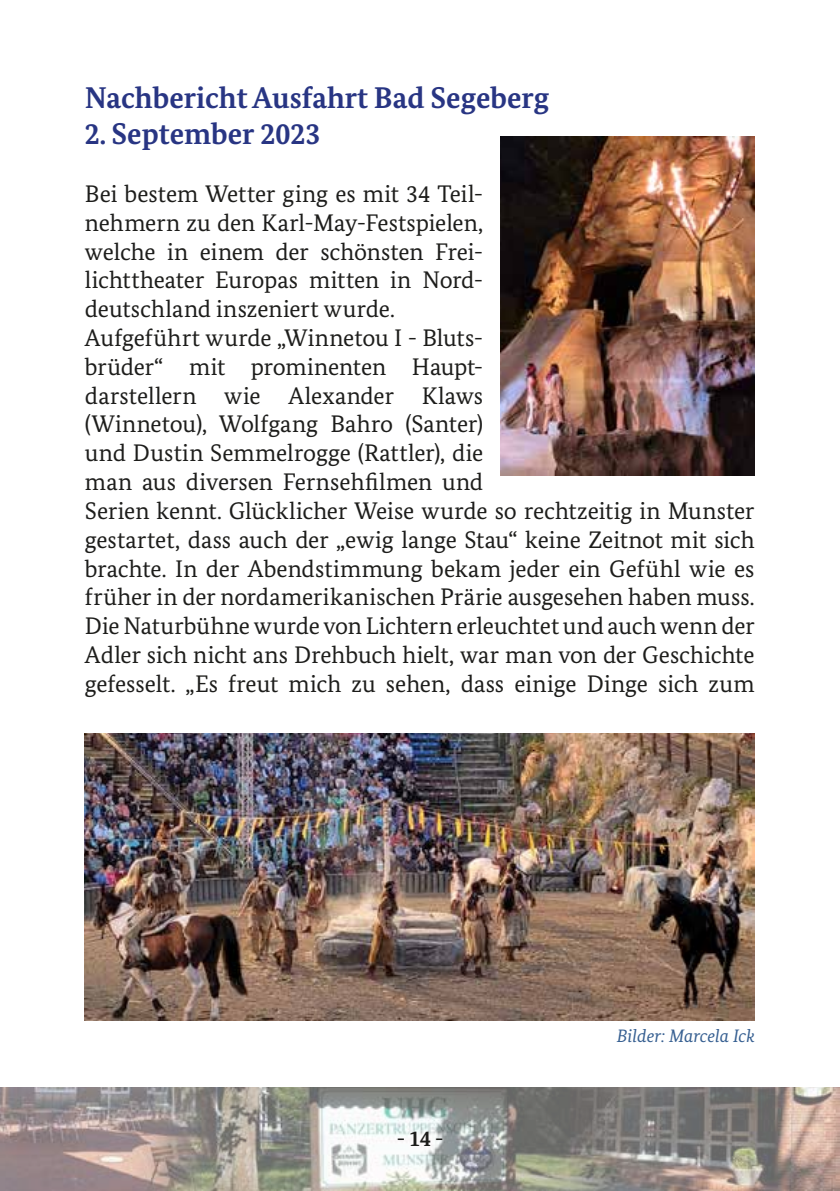
<style>
.page{position:relative;width:840px;height:1191px;background:#fff}
.page>*{position:absolute;margin:0;border:0;box-sizing:border-box;transform-origin:0 0}
.t1{font:700 30px "Bundes Serif";color:#283583}
.t2{font:24px/28.8px "Bundes Serif";letter-spacing:-.005em;color:#1d1d1b}
.t3{font:700 22px "Bundes Serif";color:#1d1d1b}
.t4{font:italic 18px "Bundes Serif";color:#365f91}
</style>
<div class="page">
<img style="left:0;top:1087px;width:839px;height:104px">
<img style="left:500px;top:136px;width:254px;height:339px">
<img style="left:85px;top:733px;width:669px;height:287px">
<p class="t1" style="left:85px;top:80px;width:465px">Nachbericht Ausfahrt Bad Segeberg</p>
<p class="t1" style="left:85px;top:116px;width:237px">2. September 2023</p>
<p class="t2" style="left:85px;top:179px;width:671px">Bei bestem Wetter ging es mit 34 Teil-<br>nehmern zu den Karl-May-Festspielen,<br>welche in einem der schönsten Frei-<br>lichttheater Europas mitten in Nord-<br>deutschland inszeniert wurde.<br>Aufgeführt wurde „Winnetou I - Bluts-<br>brüder“ mit prominenten Haupt-<br>darstellern wie Alexander Klaws<br>(Winnetou), Wolfgang Bahro (Santer)<br>und Dustin Semmelrogge (Rattler), die<br>man aus diversen Fernsehfilmen und<br>Serien kennt. Glücklicher Weise wurde so rechtzeitig in Munster gestartet, dass auch der „ewig lange Stau“ keine Zeitnot mit sich brachte. In der Abendstimmung bekam jeder ein Gefühl wie es früher in der nordamerikanischen Prärie ausgesehen haben muss.<br>Die Naturbühne wurde von Lichtern erleuchtet und auch wenn der Adler sich nicht ans Drehbuch hielt, war man von der Geschichte gefesselt. „Es freut mich zu sehen, dass einige Dinge sich zum</p>
<p class="t3" style="left:397px;top:1125px;width:48px">- 14 -</p>
<p class="t4" style="left:616px;top:1024px;width:140px">Bilder: Marcela Ick</p>
</div>
